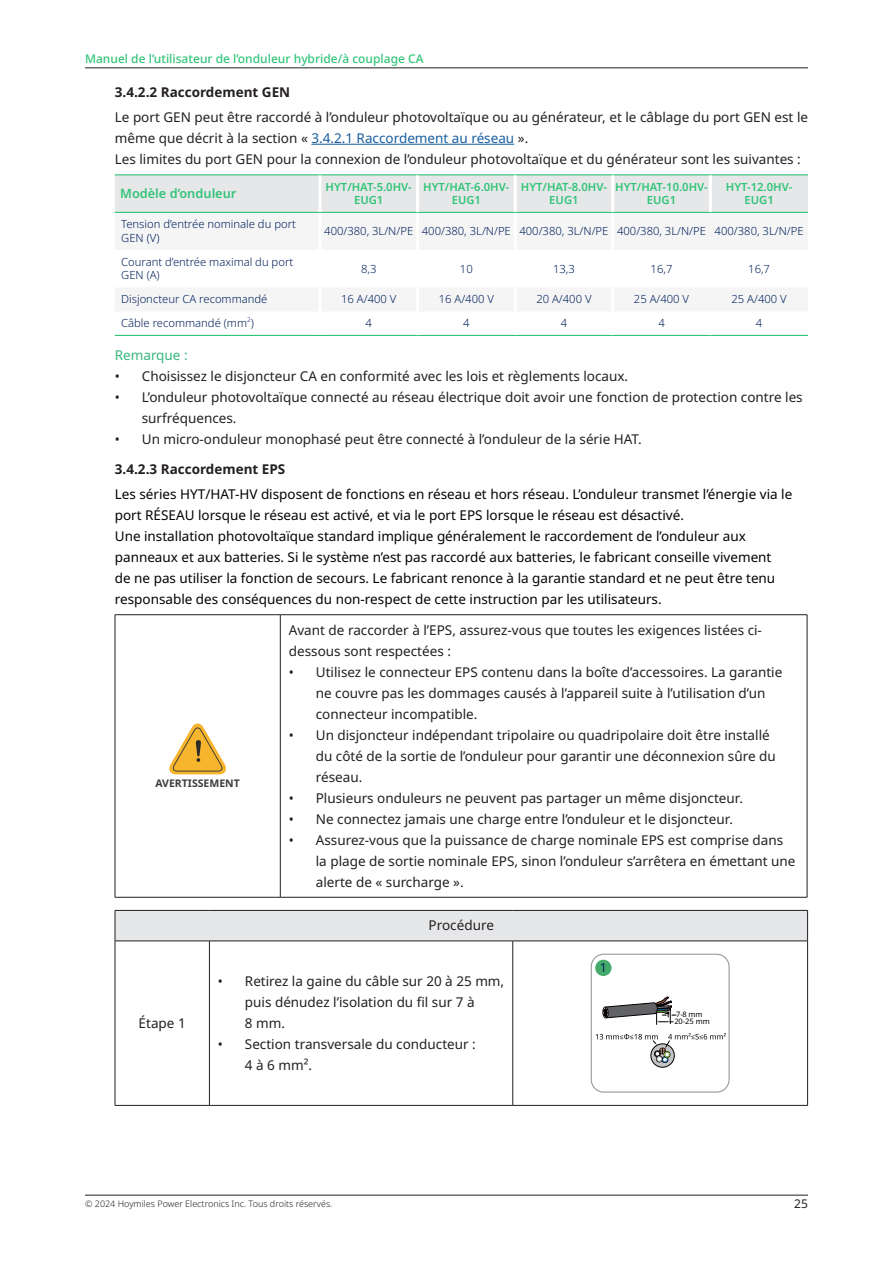
<style>
.page{position:relative;width:893px;height:1263px;background:#fff}
.page>*{position:absolute;margin:0;border:0;box-sizing:border-box;transform-origin:0 0}
.Body{font:13.5px/21px "Noto Sans";color:#231f20}
.Body-2{font:13.5px/21px "Noto Sans";color:#030303}
.段落样式4{font:700 13.5px "Noto Sans";color:#231f20}
.Body-3{font:13.5px "Noto Sans";color:#38b87a}
.t1{font:600 12.75px "Noto Sans";color:#31c477}
.t2{font:12.45px "Noto Sans";color:#00205a}
.t3{font:500 12px "Noto Sans";color:#31c477}
.t4{font:12px "Noto Sans";color:#231f20}
.t5{font:300 11.25px/13.5px "Noto Sans";color:#00205a}
.t6{font:600 11.25px/13.5px "Noto Sans";color:#31c477;text-align:center}
.t7{font:700 10.5px "Noto Sans";color:#3d3b38}
.t8{font:300 9px "Noto Sans";color:#231f20}
.t9{font:7.5px/6.8px "Noto Sans";color:#050000}
.t10{font:300 6.6px "Noto Sans";color:#00205a}
.s1{color:#175d9e}
</style>
<div class="page">
<hr style="left:85px;top:68px;width:723px;height:1px;background:#231f20">
<hr style="left:85px;top:1195px;width:723px;height:1px;background:#231f20">
<hr style="left:311px;top:144px;width:203px;height:1px;background:#175d9e">
<div style="left:115px;top:175px;width:693px;height:37px;background:#e6e7e9"></div>
<hr style="left:115px;top:174px;width:205px;height:1px;background:#31c477">
<hr style="left:320px;top:174px;width:98px;height:1px;background:#31c477">
<hr style="left:418px;top:174px;width:97px;height:1px;background:#31c477">
<hr style="left:515px;top:174px;width:98px;height:1px;background:#31c477">
<hr style="left:613px;top:174px;width:97px;height:1px;background:#31c477">
<hr style="left:710px;top:174px;width:98px;height:1px;background:#31c477">
<hr style="left:115px;top:212px;width:205px;height:1px;background:#31c477">
<hr style="left:320px;top:212px;width:98px;height:1px;background:#31c477">
<hr style="left:418px;top:212px;width:97px;height:1px;background:#31c477">
<hr style="left:515px;top:212px;width:98px;height:1px;background:#31c477">
<hr style="left:613px;top:212px;width:97px;height:1px;background:#31c477">
<hr style="left:710px;top:212px;width:98px;height:1px;background:#31c477">
<hr style="left:115px;top:335px;width:205px;height:1px;background:#31c477">
<hr style="left:320px;top:335px;width:98px;height:1px;background:#31c477">
<hr style="left:418px;top:335px;width:97px;height:1px;background:#31c477">
<hr style="left:515px;top:335px;width:98px;height:1px;background:#31c477">
<hr style="left:613px;top:335px;width:97px;height:1px;background:#31c477">
<hr style="left:710px;top:335px;width:98px;height:1px;background:#31c477">
<hr style="left:318px;top:175px;width:3px;height:37px;background:#fff">
<hr style="left:416px;top:175px;width:3px;height:37px;background:#fff">
<hr style="left:514px;top:175px;width:3px;height:37px;background:#fff">
<hr style="left:611px;top:175px;width:3px;height:37px;background:#fff">
<hr style="left:709px;top:175px;width:3px;height:37px;background:#fff">
<hr style="left:115px;top:614px;width:165px;height:1px;background:#231f20">
<hr style="left:115px;top:615px;width:1px;height:282px;background:#231f20">
<hr style="left:280px;top:614px;width:527px;height:1px;background:#231f20">
<hr style="left:280px;top:615px;width:1px;height:282px;background:#231f20">
<hr style="left:807px;top:615px;width:1px;height:282px;background:#231f20">
<hr style="left:115px;top:897px;width:165px;height:1px;background:#231f20">
<hr style="left:280px;top:897px;width:527px;height:1px;background:#231f20">
<svg style="left:169px;top:723px;width:57px;height:51px"></svg>
<div style="left:115px;top:910px;width:693px;height:31px;background:#e6e7e9"></div>
<hr style="left:115px;top:910px;width:94px;height:1px;background:#231f20">
<hr style="left:115px;top:910px;width:1px;height:31px;background:#231f20">
<hr style="left:209px;top:910px;width:304px;height:1px;background:#231f20">
<hr style="left:513px;top:910px;width:295px;height:1px;background:#231f20">
<hr style="left:807px;top:910px;width:1px;height:31px;background:#231f20">
<hr style="left:115px;top:941px;width:94px;height:1px;background:#231f20">
<hr style="left:115px;top:941px;width:1px;height:164px;background:#231f20">
<hr style="left:209px;top:941px;width:304px;height:1px;background:#231f20">
<hr style="left:209px;top:941px;width:1px;height:164px;background:#231f20">
<hr style="left:513px;top:941px;width:295px;height:1px;background:#231f20">
<hr style="left:512px;top:941px;width:1px;height:164px;background:#231f20">
<hr style="left:807px;top:941px;width:1px;height:164px;background:#231f20">
<hr style="left:115px;top:1105px;width:94px;height:1px;background:#231f20">
<hr style="left:209px;top:1105px;width:304px;height:1px;background:#231f20">
<hr style="left:513px;top:1105px;width:295px;height:1px;background:#231f20">
<svg style="left:651px;top:1044px;width:23px;height:23px"></svg>
<div style="left:651px;top:1043px;width:24px;height:24px;border:1px solid #050000;border-radius:50%"></div>
<div style="left:662px;top:1056px;width:6px;height:7px;border:1px solid #080003;border-radius:50%"></div>
<div style="left:595px;top:960px;width:16px;height:16px;background:#45ab6b;border-radius:50%"></div>
<div style="left:591px;top:954px;width:139px;height:138px;border:1px solid #999;border-radius:12px"></div>
<svg style="left:596px;top:996px;width:130px;height:66px"></svg>
<p class="t3" style="left:85px;top:50px;width:340px">Manuel de l’utilisateur de l’onduleur hybride/à couplage CA</p>
<p class="段落样式4" style="left:115px;top:82px;width:177px">3.4.2.2 Raccordement GEN</p>
<p class="Body" style="left:115px;top:107px;width:695px">Le port GEN peut être raccordé à l’onduleur photovoltaïque ou au générateur, et le câblage du port GEN est le même que décrit à la section « <span class="s1">3.4.2.1 Raccordement au réseau</span> ».</p>
<p class="Body" style="left:115px;top:149px;width:688px">Les limites du port GEN pour la connexion de l’onduleur photovoltaïque et du générateur sont les suivantes :</p>
<p class="t1" style="left:120px;top:185px;width:118px">Modèle d’onduleur</p>
<p class="t6" style="left:326px;top:180px;width:88px">HYT/HAT-5.0HV-<br>EUG1</p>
<p class="t6" style="left:423px;top:180px;width:88px">HYT/HAT-6.0HV-<br>EUG1</p>
<p class="t6" style="left:521px;top:180px;width:88px">HYT/HAT-8.0HV-<br>EUG1</p>
<p class="t6" style="left:615px;top:180px;width:94px">HYT/HAT-10.0HV-<br>EUG1</p>
<p class="t6" style="left:726px;top:180px;width:68px">HYT-12.0HV-<br>EUG1</p>
<p class="t5" style="left:121px;top:218px;width:176px">Tension d’entrée nominale du port<br>GEN (V)</p>
<p class="t5" style="left:324px;top:225px;width:90px">400/380, 3L/N/PE</p>
<p class="t5" style="left:422px;top:225px;width:90px">400/380, 3L/N/PE</p>
<p class="t5" style="left:519px;top:225px;width:90px">400/380, 3L/N/PE</p>
<p class="t5" style="left:617px;top:225px;width:90px">400/380, 3L/N/PE</p>
<p class="t5" style="left:715px;top:225px;width:90px">400/380, 3L/N/PE</p>
<p class="t5" style="left:121px;top:255px;width:174px">Courant d’entrée maximal du port<br>GEN (A)</p>
<p class="t5" style="left:361px;top:262px;width:17px">8,3</p>
<p class="t5" style="left:460px;top:262px;width:14px">10</p>
<p class="t5" style="left:553px;top:262px;width:23px">13,3</p>
<p class="t5" style="left:651px;top:262px;width:23px">16,7</p>
<p class="t5" style="left:748px;top:262px;width:23px">16,7</p>
<p class="t5" style="left:121px;top:293px;width:148px">Disjoncteur CA recommandé</p>
<p class="t5" style="left:341px;top:293px;width:57px">16 A/400 V</p>
<p class="t5" style="left:439px;top:293px;width:57px">16 A/400 V</p>
<p class="t5" style="left:536px;top:293px;width:57px">20 A/400 V</p>
<p class="t5" style="left:634px;top:293px;width:57px">25 A/400 V</p>
<p class="t5" style="left:731px;top:293px;width:57px">25 A/400 V</p>
<p class="t5" style="left:121px;top:317px;width:134px">Câble recommandé (mm )</p>
<p class="t10" style="left:247px;top:315px;width:5px">2</p>
<p class="t5" style="left:366px;top:317px;width:8px">4</p>
<p class="t5" style="left:463px;top:317px;width:8px">4</p>
<p class="t5" style="left:561px;top:317px;width:8px">4</p>
<p class="t5" style="left:658px;top:317px;width:8px">4</p>
<p class="t5" style="left:756px;top:317px;width:8px">4</p>
<p class="Body-3" style="left:115px;top:346px;width:74px">Remarque :</p>
<p class="Body" style="left:115px;top:366px;width:515px">• Choisissez le disjoncteur CA en conformité avec les lois et règlements locaux.</p>
<p class="Body" style="left:142px;top:387px;width:662px;text-indent:-27px">• L’onduleur photovoltaïque connecté au réseau électrique doit avoir une fonction de protection contre les surfréquences.</p>
<p class="Body" style="left:115px;top:429px;width:528px">• Un micro-onduleur monophasé peut être connecté à l’onduleur de la série HAT.</p>
<p class="段落样式4" style="left:115px;top:459px;width:172px">3.4.2.3 Raccordement EPS</p>
<p class="Body-2" style="left:115px;top:484px;width:679px">Les séries HYT/HAT-HV disposent de fonctions en réseau et hors réseau. L’onduleur transmet l’énergie via le port RÉSEAU lorsque le réseau est activé, et via le port EPS lorsque le réseau est désactivé.</p>
<p class="Body-2" style="left:115px;top:526px;width:662px">Une installation photovoltaïque standard implique généralement le raccordement de l’onduleur aux panneaux et aux batteries. Si le système n’est pas raccordé aux batteries, le fabricant conseille vivement de ne pas utiliser la fonction de secours. Le fabricant renonce à la garantie standard et ne peut être tenu responsable des conséquences du non-respect de cette instruction par les utilisateurs.</p>
<p class="t7" style="left:155px;top:776px;width:86px">AVERTISSEMENT</p>
<p class="Body" style="left:289px;top:620px;width:475px">Avant de raccorder à l’EPS, assurez-vous que toutes les exigences listées ci&shy;dessous sont respectées :</p>
<p class="Body" style="left:316px;top:662px;width:468px;text-indent:-27px">• Utilisez le connecteur EPS contenu dans la boîte d’accessoires. La garantie ne couvre pas les dommages causés à l’appareil suite à l’utilisation d’un connecteur incompatible.</p>
<p class="Body" style="left:316px;top:725px;width:461px;text-indent:-27px">• Un disjoncteur indépendant tripolaire ou quadripolaire doit être installé du côté de la sortie de l’onduleur pour garantir une déconnexion sûre du réseau.</p>
<p class="Body" style="left:289px;top:788px;width:456px">• Plusieurs onduleurs ne peuvent pas partager un même disjoncteur.</p>
<p class="Body" style="left:289px;top:809px;width:446px">• Ne connectez jamais une charge entre l’onduleur et le disjoncteur.</p>
<p class="Body" style="left:316px;top:830px;width:481px;text-indent:-27px">• Assurez-vous que la puissance de charge nominale EPS est comprise dans la plage de sortie nominale EPS, sinon l’onduleur s’arrêtera en émettant une alerte de « surcharge ».</p>
<p class="Body" style="left:429px;top:915px;width:67px">Procédure</p>
<p class="t2" style="left:600px;top:959px;width:9px">1</p>
<p class="Body" style="left:139px;top:1013px;width:49px">Étape 1</p>
<p class="Body" style="left:245px;top:971px;width:261px;text-indent:-27px">• Retirez la gaine du câble sur 20 à 25 mm, puis dénudez l’isolation du fil sur 7 à<br>8 mm.</p>
<p class="Body" style="left:245px;top:1034px;width:232px;text-indent:-27px">• Section transversale du conducteur :<br>4 à 6 mm².</p>
<p class="t9" style="left:674px;top:1011px;width:37px">7-8 mm<br>20-25 mm</p>
<p class="t8" style="left:85px;top:1197px;width:249px">© 2024 Hoymiles Power Electronics Inc. Tous droits réservés.</p>
<p class="t4" style="left:794px;top:1195px;width:15px">25</p>
</div>
